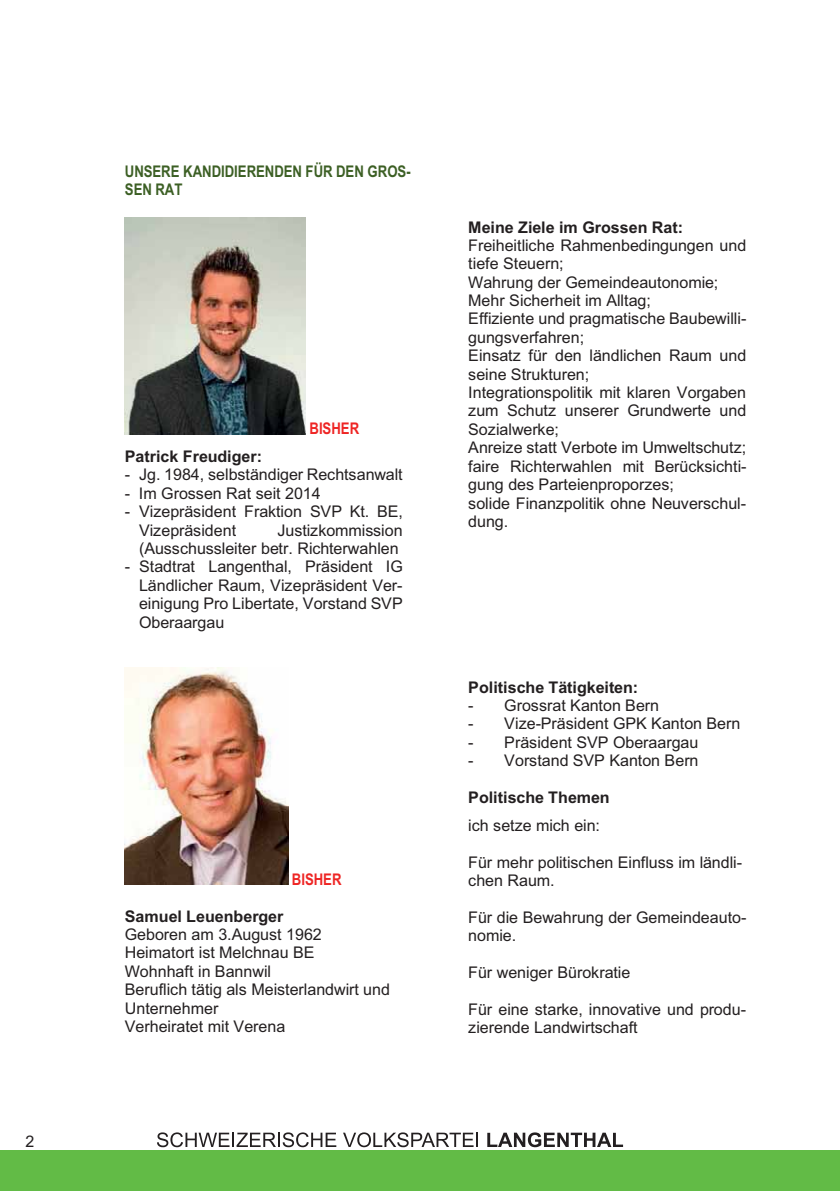
<style>
.page{position:relative;width:840px;height:1191px;background:#fff}
.page>*{position:absolute;margin:0;border:0;box-sizing:border-box;transform-origin:0 0}
.t1{font:16px/18.4px "Arial";letter-spacing:-.005em;color:#231f20}
.t2{font:700 16px "Arial";color:#231f20}
.t3{font:700 16px/18.2px "...WRD.EMBED.SUB.46";letter-spacing:.005em;color:#3c5f24}
.t4{font:700 16px "...WRD.EMBED.SUB.46";letter-spacing:.005em;color:#ee2524}
</style>
<div class="page">
<svg style="left:157px;top:1132px;width:179px;height:15px"></svg>
<svg style="left:343px;top:1132px;width:135px;height:15px"></svg>
<svg style="left:487px;top:1132px;width:135px;height:15px"></svg>
<div style="left:0;top:1150px;width:839px;height:41px;background:#62bb46"></div>
<img style="left:125px;top:217px;width:180px;height:217px">
<img style="left:125px;top:667px;width:163px;height:217px">
<p class="t1" style="left:25px;top:1133px;width:10px">2</p>
<p class="t3" style="left:125px;top:164px;width:287px">UNSERE KANDIDIERENDEN FÜR DEN GROS-<br>SEN RAT</p>
<p class="t4" style="left:309px;top:423px;width:51px">BISHER</p>
<p class="t2" style="left:125px;top:450px;width:139px">Patrick Freudiger:</p>
<p class="t1" style="left:125px;top:467px;width:279px">- Jg. 1984, selbständiger Rechtsanwalt</p>
<p class="t1" style="left:125px;top:485px;width:197px">- Im Grossen Rat seit 2014</p>
<p class="t1" style="left:139px;top:504px;width:265px;text-indent:-14px">- Vizepräsident Fraktion SVP Kt. BE,<br>Vizepräsident</p>
<p class="t1" style="left:139px;top:522px;width:265px;text-align:right">Justizkommission<br>(Ausschussleiter betr. Richterwahlen</p>
<p class="t1" style="left:139px;top:559px;width:265px;text-align:justify;text-indent:-14px">- Stadtrat Langenthal, Präsident IG Ländlicher Raum, Vizepräsident Ver&shy;einigung Pro Libertate, Vorstand SVP Oberaargau</p>
<p class="t4" style="left:292px;top:873px;width:51px">BISHER</p>
<p class="t2" style="left:125px;top:910px;width:160px">Samuel Leuenberger</p>
<p class="t1" style="left:125px;top:927px;width:266px">Geboren am 3.August 1962<br>Heimatort ist Melchnau BE<br>Wohnhaft in Bannwil<br>Beruflich tätig als Meisterlandwirt und<br>Unternehmer<br>Verheiratet mit Verena</p>
<p class="t2" style="left:468px;top:221px;width:216px">Meine Ziele im Grossen Rat:</p>
<p class="t1" style="left:468px;top:237px;width:279px">Freiheitliche Rahmenbedingungen und tiefe Steuern;<br>Wahrung der Gemeindeautonomie;<br>Mehr Sicherheit im Alltag;<br>Effiziente und pragmatische Baubewilli&shy;gungsverfahren;<br>Einsatz für den ländlichen Raum und seine Strukturen;<br>Integrationspolitik mit klaren Vorgaben zum Schutz unserer Grundwerte und<br>Sozialwerke;<br>Anreize statt Verbote im Umweltschutz; faire Richterwahlen mit Berücksichti&shy;gung des Parteienproporzes;<br>solide Finanzpolitik ohne Neuverschul&shy;dung.</p>
<p class="t2" style="left:468px;top:681px;width:171px">Politische Tätigkeiten:</p>
<p class="t1" style="left:468px;top:697px;width:192px">- Grossrat Kanton Bern</p>
<p class="t1" style="left:468px;top:716px;width:273px">- Vize-Präsident GPK Kanton Bern</p>
<p class="t1" style="left:468px;top:734px;width:231px">- Präsident SVP Oberaargau</p>
<p class="t1" style="left:468px;top:753px;width:232px">- Vorstand SVP Kanton Bern</p>
<p class="t2" style="left:468px;top:791px;width:143px">Politische Themen</p>
<p class="t1" style="left:468px;top:817px;width:133px">ich setze mich ein:</p>
<p class="t1" style="left:468px;top:854px;width:275px">Für mehr politischen Einfluss im ländli&shy;chen Raum.</p>
<p class="t1" style="left:468px;top:909px;width:279px">Für die Bewahrung der Gemeindeauto&shy;nomie.</p>
<p class="t1" style="left:468px;top:964px;width:163px">Für weniger Bürokratie</p>
<p class="t1" style="left:468px;top:1001px;width:279px">Für eine starke, innovative und produ&shy;zierende Landwirtschaft</p>
</div>
